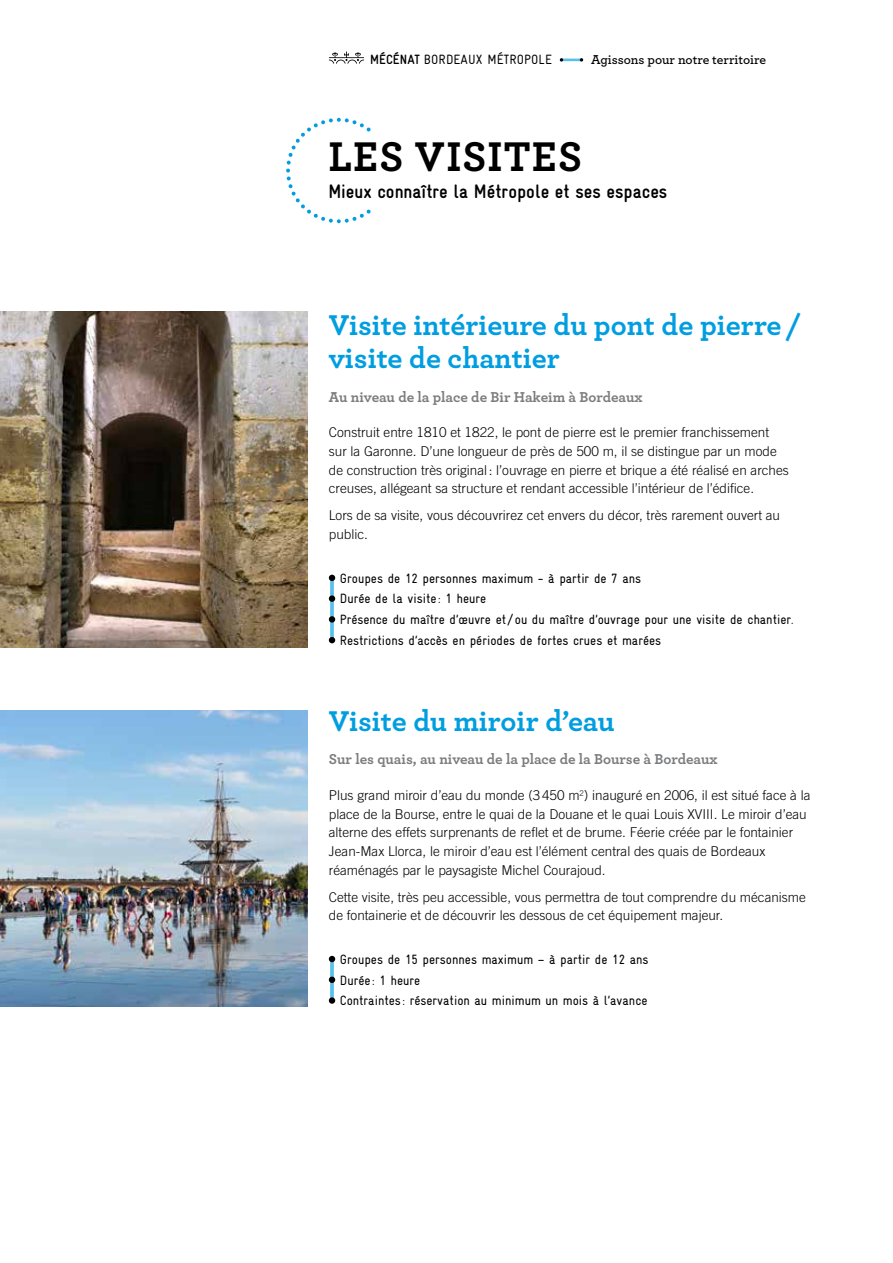
<style>
.page{position:relative;width:893px;height:1263px;background:#fff}
.page>*{position:absolute;margin:0;border:0;box-sizing:border-box;transform-origin:0 0}
.t1{font:700 43.5px "Archer Pro";color:#000}
.t2{font:700 30px/33.3px "Archer Pro";color:#009ee0}
.t3{font:700 19.5px "Gravur Condensed Pro";color:#000}
.t4{font:700 15px "Archer Pro";color:#7b7c7e}
.t5{font:300 13.5px/18.6px "Trade Gothic";color:#000}
.t6{font:13.5px/20.7px "Gravur Condensed Pro";color:#000}
.t7{font:600 13.5px "Archer Pro";color:#000}
.s1{font-weight:700}
</style>
<div class="page">
<img style="left:0;top:710px;width:308px;height:296px">
<svg style="left:329px;top:51px;width:35px;height:13px"></svg>
<hr style="left:561px;top:59px;width:20px;height:2px;background:#009ee0">
<svg style="left:560px;top:58px;width:3px;height:4px"></svg>
<svg style="left:580px;top:58px;width:3px;height:4px"></svg>
<svg style="left:329px;top:575px;width:6px;height:6px"></svg>
<svg style="left:329px;top:637px;width:6px;height:6px"></svg>
<svg style="left:329px;top:956px;width:6px;height:6px"></svg>
<div style="left:329px;top:997px;width:6px;height:7px;background:#000;border-radius:50%"></div>
<svg style="left:286px;top:118px;width:85px;height:105px"></svg>
<img style="left:0;top:311px;width:308px;height:336px">
<svg style="left:330px;top:577px;width:4px;height:63px"></svg>
<svg style="left:330px;top:961px;width:4px;height:37px"></svg>
<p class="t6" style="left:370px;top:49px;width:183px"><span class="s1">mécénat</span> bordeaux métropole</p>
<p class="t7" style="left:591px;top:49px;width:177px">Agissons pour notre territoire</p>
<h1 class="t1" style="left:328px;top:123px;width:142px">LES VISITES</h1>
<h3 class="t3" style="left:328px;top:181px;width:341px">Mieux connaître la Métropole et ses espaces</h3>
<h2 class="t2" style="left:329px;top:306px;width:474px">Visite intérieure du pont de pierre / visite de chantier</h2>
<p class="t4" style="left:329px;top:385px;width:315px">Au niveau de la place de Bir Hakeim à Bordeaux</p>
<p class="t5" style="left:329px;top:423px;width:461px">Construit entre 1810 et 1822, le pont de pierre est le premier franchissement sur la Garonne. D’une longueur de près de 500 m, il se distingue par un mode de construction très original: l’ouvrage en pierre et brique a été réalisé en arches creuses, allégeant sa structure et rendant accessible l’intérieur de l’édifice.</p>
<p class="t5" style="left:329px;top:506px;width:453px">Lors de sa visite, vous découvrirez cet envers du décor, très rarement ouvert au public.</p>
<p class="t6" style="left:340px;top:568px;width:455px">Groupes de 12 personnes maximum - à partir de 7 ans<br>Durée de la visite : 1 heure<br>Présence du maître d’œuvre et/ ou du maître d’ouvrage pour une visite de chantier.<br>Restrictions d’accès en périodes de fortes crues et marées</p>
<h2 class="t2" style="left:329px;top:702px;width:288px">Visite du miroir d’eau</h2>
<p class="t4" style="left:329px;top:747px;width:390px">Sur les quais, au niveau de la place de la Bourse à Bordeaux</p>
<p class="t5" style="left:329px;top:786px;width:483px">Plus grand miroir d’eau du monde (3450 m<sup>2</sup>) inauguré en 2006, il est situé face à la place de la Bourse, entre le quai de la Douane et le quai Louis XVIII. Le miroir d’eau alterne des effets surprenants de reflet et de brume. Féerie créée par le fontainier Jean-Max Llorca, le miroir d’eau est l’élément central des quais de Bordeaux réaménagés par le paysagiste Michel Courajoud.</p>
<p class="t5" style="left:329px;top:887px;width:479px">Cette visite, très peu accessible, vous permettra de tout comprendre du mécanisme de fontainerie et de découvrir les dessous de cet équipement majeur.</p>
<p class="t6" style="left:340px;top:949px;width:310px">Groupes de 15 personnes maximum – à partir de 12 ans<br>Durée : 1 heure<br>Contraintes : réservation au minimum un mois à l’avance</p>
</div>
